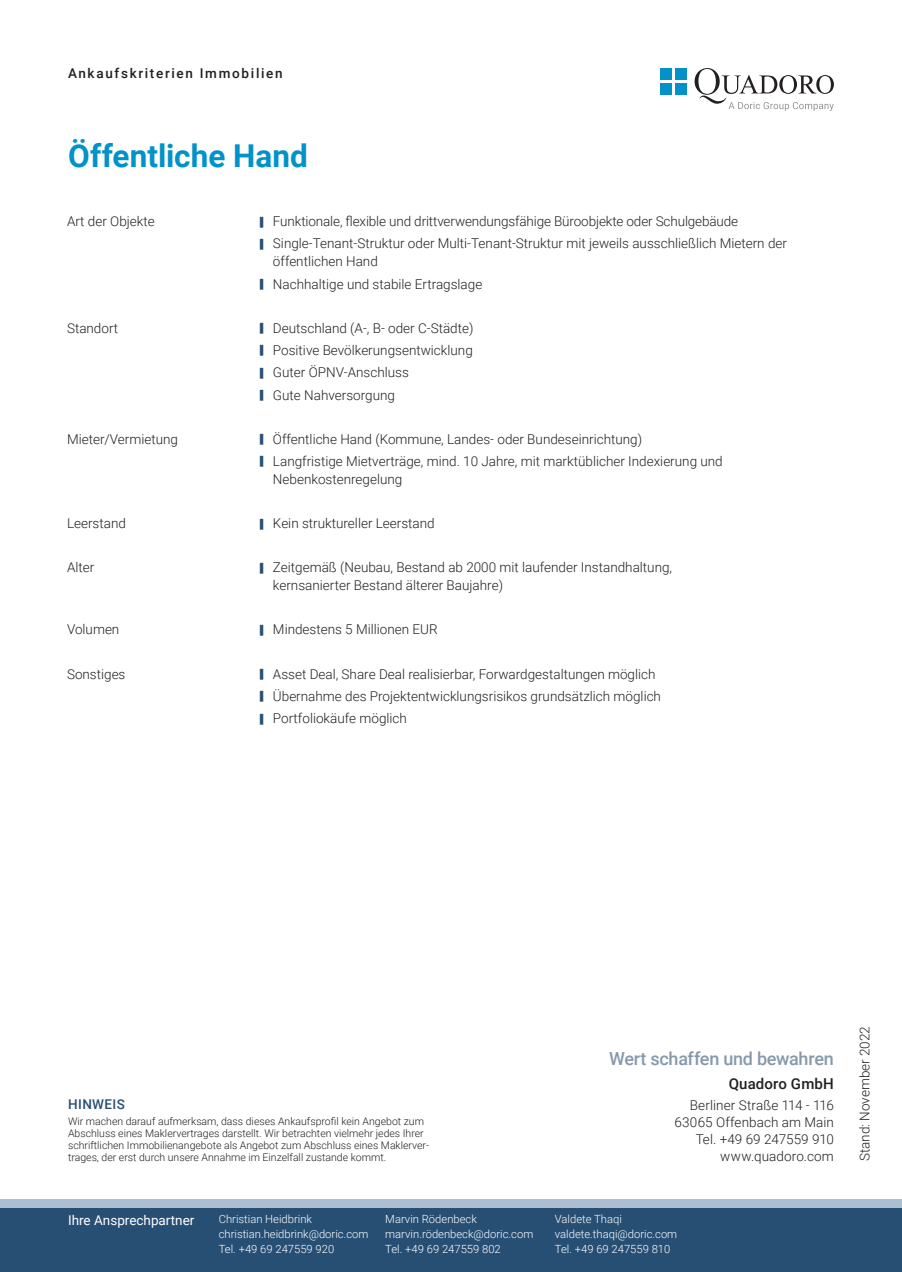
<style>
.page{position:relative;width:902px;height:1272px;background:#fff}
.page>*{position:absolute;margin:0;border:0;box-sizing:border-box;transform-origin:0 0}
.t1{font:700 31.5px "Roboto";color:#0092c8}
.t2{font:500 18px "Roboto";letter-spacing:-.015em;color:#8699ab}
.t3{font:500 15px "Roboto";letter-spacing:.01em;color:#231f20}
.t4{font:300 13.5px/22.2px "Roboto";color:#231f20}
.t5{font:500 13.5px "Roboto";letter-spacing:.125em;color:#231f20}
.t6{font:13.5px "Roboto";color:#fff}
.t7{font:500 13.5px "Roboto";letter-spacing:.025em;color:#274f74}
.t8{font:300 11.25px/14.7px "Roboto";color:#fff}
.t9{font:300 10.5px/12px "Roboto";color:#231f20}
.s1{font-family:"Times New Roman";font-weight:400;font-size:9px;color:#274f74}
</style>
<div class="page">
<div style="left:0;top:1205px;width:901px;height:66px;background:#274f74"></div>
<div style="left:0;top:1198px;width:901px;height:9px;background:#aebed2"></div>
<div style="left:660px;top:69px;width:12px;height:11px;background:#0092c8"></div>
<div style="left:675px;top:69px;width:11px;height:11px;background:#0092c8"></div>
<div style="left:660px;top:83px;width:12px;height:11px;background:#0092c8"></div>
<div style="left:675px;top:83px;width:11px;height:11px;background:#0092c8"></div>
<svg style="left:694px;top:68px;width:139px;height:43px"></svg>
<p class="t5" style="left:68px;top:64px;width:216px">Ankaufskriterien Immobilien</p>
<h1 class="t1" style="left:68px;top:134px;width:241px">Öffentliche Hand</h1>
<p class="t4" style="left:67px;top:210px;width:89px">Art der Objekte</p>
<p class="t4" style="left:260px;top:210px;width:528px"><span class="s1">▌</span> Funktionale, flexible und drittverwendungsfähige Büroobjekte oder Schulgebäude<br><span class="s1">▌</span> Single-Tenant-Struktur oder Multi-Tenant-Struktur mit jeweils ausschließlich Mietern der</p>
<p class="t4" style="left:260px;top:250px;width:223px;text-indent:13px">öffentlichen Hand<br><span class="s1">▌</span> Nachhaltige und stabile Ertragslage</p>
<p class="t4" style="left:67px;top:316px;width:53px">Standort</p>
<p class="t4" style="left:260px;top:316px;width:215px"><span class="s1">▌</span> Deutschland (A-, B- oder C-Städte) <span class="s1">▌</span> Positive Bevölkerungsentwicklung <span class="s1">▌</span> Guter ÖPNV-Anschluss<br><span class="s1">▌</span> Gute Nahversorgung</p>
<p class="t4" style="left:67px;top:427px;width:113px">Mieter/Vermietung</p>
<p class="t4" style="left:260px;top:427px;width:464px"><span class="s1">▌</span> Öffentliche Hand (Kommune, Landes- oder Bundeseinrichtung)<br><span class="s1">▌</span> Langfristige Mietverträge, mind. 10 Jahre, mit marktüblicher Indexierung und</p>
<p class="t4" style="left:273px;top:467px;width:131px">Nebenkostenregelung</p>
<p class="t4" style="left:67px;top:511px;width:60px">Leerstand</p>
<p class="t4" style="left:260px;top:511px;width:176px"><span class="s1">▌</span> Kein struktureller Leerstand</p>
<p class="t4" style="left:67px;top:556px;width:29px">Alter</p>
<p class="t4" style="left:273px;top:558px;width:400px;line-height:18px;text-indent:-13px"><span class="s1">▌</span> Zeitgemäß (Neubau, Bestand ab 2000 mit laufender Instandhaltung, kernsanierter Bestand älterer Baujahre)</p>
<p class="t4" style="left:67px;top:618px;width:54px">Volumen</p>
<p class="t4" style="left:260px;top:618px;width:179px"><span class="s1">▌</span> Mindestens 5 Millionen EUR</p>
<p class="t4" style="left:67px;top:662px;width:60px">Sonstiges</p>
<p class="t4" style="left:260px;top:662px;width:402px"><span class="s1">▌</span> Asset Deal, Share Deal realisierbar, Forwardgestaltungen möglich <span class="s1">▌</span> Übernahme des Projektentwicklungsrisikos grundsätzlich möglich <span class="s1">▌</span> Portfoliokäufe möglich</p>
<p class="t7" style="left:68px;top:1094px;width:58px">HINWEIS</p>
<p class="t9" style="left:68px;top:1115px;width:362px">Wir machen darauf aufmerksam, dass dieses Ankaufsprofil kein Angebot zum Abschluss eines Maklervertrages darstellt. Wir betrachten vielmehr jedes Ihrer schriftlichen Immobilienangebote als Angebot zum Abschluss eines Maklerver&shy;trages, der erst durch unsere Annahme im Einzelfall zustande kommt.</p>
<h2 class="t2" style="left:609px;top:1046px;width:226px">Wert schaffen und bewahren</h2>
<p class="t3" style="left:728px;top:1072px;width:107px">Quadoro GmbH</p>
<p class="t4" style="left:674px;top:1096px;width:161px;line-height:17.1px;text-align:right">Berliner Straße 114 - 116<br>63065 Offenbach am Main<br>Tel. +49 69 247559 910 www.quadoro.com</p>
<p class="t6" style="left:68px;top:1210px;width:128px">Ihre Ansprechpartner</p>
<p class="t8" style="left:219px;top:1211px;width:151px">Christian Heidbrink christian.heidbrink@doric.com<br>Tel. +49 69 247559 920</p>
<p class="t8" style="left:385px;top:1211px;width:149px">Marvin Rödenbeck marvin.rödenbeck@doric.com<br>Tel. +49 69 247559 802</p>
<p class="t8" style="left:555px;top:1211px;width:124px">Valdete Thaqi valdete.thaqi@doric.com<br>Tel. +49 69 247559 810</p>
<p class="t4" style="left:853px;top:1161px;width:137px;rotate:-90deg">Stand: November 2022</p>
</div>
